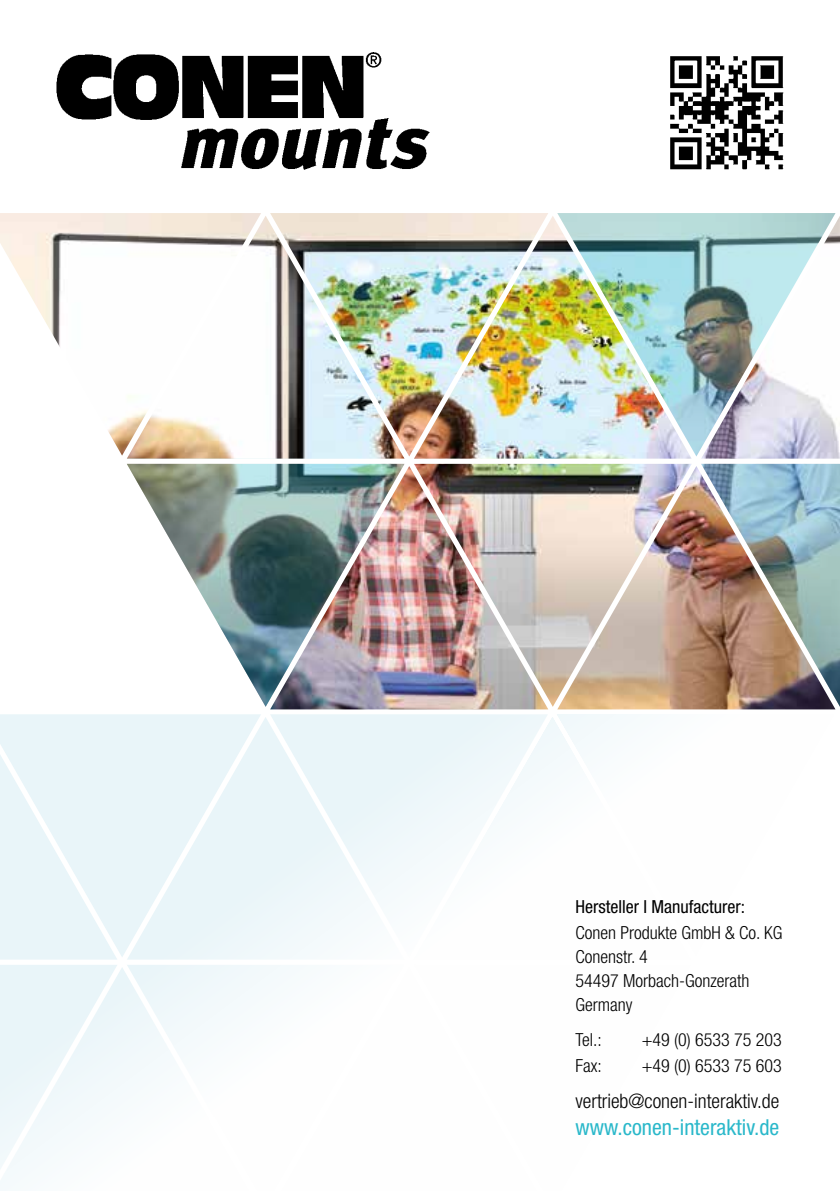
<style>
.page{position:relative;width:840px;height:1191px;background:#fff}
.page>*{position:absolute;margin:0;border:0;box-sizing:border-box;transform-origin:0 0}
.t1{font:condensed 22px "Helvetica Neue LT";color:#2ab8ca}
.t2{font:300 condensed 20px "Helvetica Neue LT";color:#000}
.t3{font:300 condensed 18px/24px "Helvetica Neue LT";color:#000}
.t4{font:condensed 18px "Helvetica Neue LT";color:#000}
</style>
<div class="page">
<svg style="left:0;top:714px;width:628px;height:472px;fill:#f6fbfc"></svg>
<img style="left:0;top:213px;width:836px;height:496px">
<img style="left:127px;top:213px;width:712px;height:494px">
<img style="left:57px;top:52px;width:372px;height:117px">
<img style="left:670px;top:56px;width:114px;height:114px">
<p class="t4" style="left:575px;top:896px;width:171px">Hersteller I Manufacturer:</p>
<p class="t3" style="left:575px;top:920px;width:208px">Conen Produkte GmbH &amp; Co. KG<br>Conenstr. 4<br>54497 Morbach-Gonzerath<br>Germany</p>
<p class="t3" style="left:575px;top:1028px;width:28px">Tel.:</p>
<p class="t3" style="left:641px;top:1028px;width:141px">+49 (0) 6533 75 203</p>
<p class="t3" style="left:575px;top:1054px;width:28px">Fax:</p>
<p class="t3" style="left:641px;top:1054px;width:141px">+49 (0) 6533 75 603</p>
<p class="t2" style="left:575px;top:1089px;width:205px">vertrieb@conen-interaktiv.de</p>
<p class="t1" style="left:575px;top:1114px;width:205px">www.conen-interaktiv.de</p>
</div>
